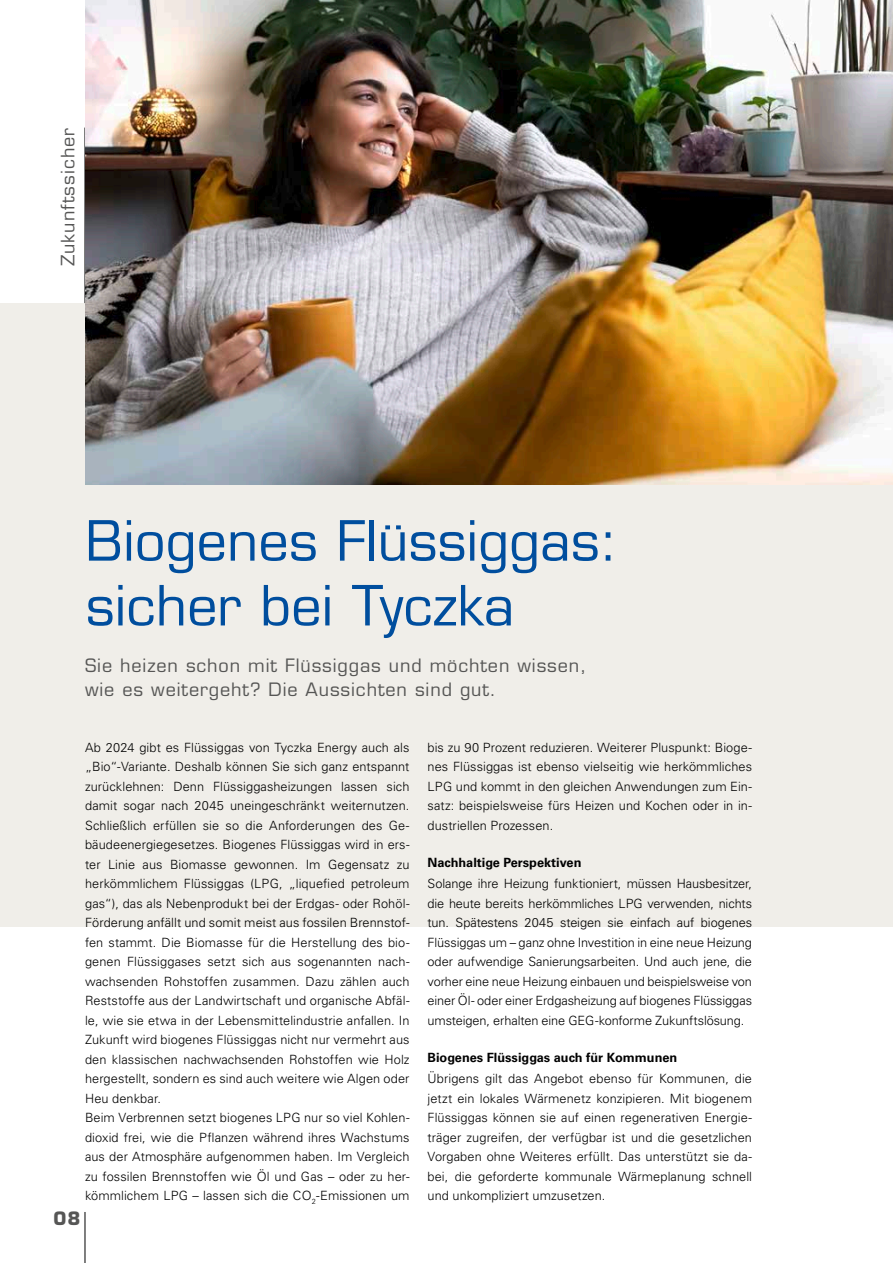
<style>
.page{position:relative;width:893px;height:1263px;background:#fff}
.page>*{position:absolute;margin:0;border:0;box-sizing:border-box;transform-origin:0 0}
.t1{font:54px/64.8px "Eurostile LT Std";color:#004e9e}
.t2{font:18px/24px "Eurostile LT Std";letter-spacing:.05em;color:#565655}
.t3{font:700 18px "Eurostile LT Std";color:#565655}
.t4{font:300 12.75px/19.5px "Univers LT Std";letter-spacing:.005em;color:#000;text-align:justify}
.t5{font:700 12.75px "Univers LT Std";color:#000}
</style>
<div class="page">
<div style="left:0;top:304px;width:893px;height:623px;background:#f0eee9"></div>
<hr style="left:85px;top:1212px;width:1px;height:51px;background:#000">
<img style="left:85px;top:0;width:808px;height:485px">
<h2 class="t2" style="left:56px;top:266px;width:140px;rotate:-90deg">Zukunftssicher</h2>
<h1 class="t1" style="left:86px;top:509px;width:534px">Biogenes Flüssiggas: sicher bei Tyczka</h1>
<h2 class="t2" style="left:85px;top:653px;width:503px">Sie heizen schon mit Flüssiggas und möchten wissen, wie es weitergeht? Die Aussichten sind gut.</h2>
<p class="t4" style="left:85px;top:737px;width:326px;text-align:left">Ab 2024 gibt es Flüssiggas von Tyczka Energy auch als „Bio“-Variante. Deshalb können Sie sich ganz entspannt zurücklehnen: Denn Flüssiggasheizungen lassen sich damit sogar nach 2045 uneingeschränkt weiternutzen.<br>Schließlich erfüllen sie so die Anforderungen des Ge&shy;bäudeenergiegesetzes. Biogenes Flüssiggas wird in ers&shy;ter Linie aus Biomasse gewonnen. Im Gegensatz zu herkömmlichem Flüssiggas (LPG, „liquefied petroleum gas“), das als Nebenprodukt bei der Erdgas- oder Rohöl-Förderung anfällt und somit meist aus fossilen Brennstof&shy;fen stammt. Die Biomasse für die Herstellung des bio&shy;genen Flüssiggases setzt sich aus sogenannten nach&shy;wachsenden Rohstoffen zusammen. Dazu zählen auch Reststoffe aus der Landwirtschaft und organische Abfäl&shy;le, wie sie etwa in der Lebensmittelindustrie anfallen. In Zukunft wird biogenes Flüssiggas nicht nur vermehrt aus den klassischen nachwachsenden Rohstoffen wie Holz hergestellt, sondern es sind auch weitere wie Algen oder Heu denkbar.<br>Beim Verbrennen setzt biogenes LPG nur so viel Kohlen&shy;dioxid frei, wie die Pflanzen während ihres Wachstums aus der Atmosphäre aufgenommen haben. Im Vergleich zu fossilen Brennstoffen wie Öl und Gas – oder zu her&shy;kömmlichem LPG – lassen sich die CO<sub>2</sub>-Emissionen um</p>
<p class="t4" style="left:428px;top:737px;width:326px">bis zu 90 Prozent reduzieren. Weiterer Pluspunkt: Bioge&shy;nes Flüssiggas ist ebenso vielseitig wie herkömmliches LPG und kommt in den gleichen Anwendungen zum Ein&shy;satz: beispielsweise fürs Heizen und Kochen oder in in&shy;dustriellen Prozessen.</p>
<p class="t5" style="left:428px;top:855px;width:155px">Nachhaltige Perspektiven</p>
<p class="t4" style="left:428px;top:874px;width:326px">Solange ihre Heizung funktioniert, müssen Hausbesitzer, die heute bereits herkömmliches LPG verwenden, nichts tun. Spätestens 2045 steigen sie einfach auf biogenes Flüssiggas um – ganz ohne Investition in eine neue Heizung oder aufwendige Sanierungsarbeiten. Und auch jene, die vorher eine neue Heizung einbauen und beispielsweise von einer Öl- oder einer Erdgasheizung auf biogenes Flüssiggas umsteigen, erhalten eine GEG-konforme Zukunftslösung.</p>
<p class="t5" style="left:428px;top:1050px;width:251px">Biogenes Flüssiggas auch für Kommunen</p>
<p class="t4" style="left:428px;top:1069px;width:326px">Übrigens gilt das Angebot ebenso für Kommunen, die jetzt ein lokales Wärmenetz konzipieren. Mit biogenem Flüssiggas können sie auf einen regenerativen Energie&shy;träger zugreifen, der verfügbar ist und die gesetzlichen Vorgaben ohne Weiteres erfüllt. Das unterstützt sie da&shy;bei, die geforderte kommunale Wärmeplanung schnell und unkompliziert umzusetzen.</p>
<h2 class="t3" style="left:54px;top:1208px;width:29px">08</h2>
</div>
